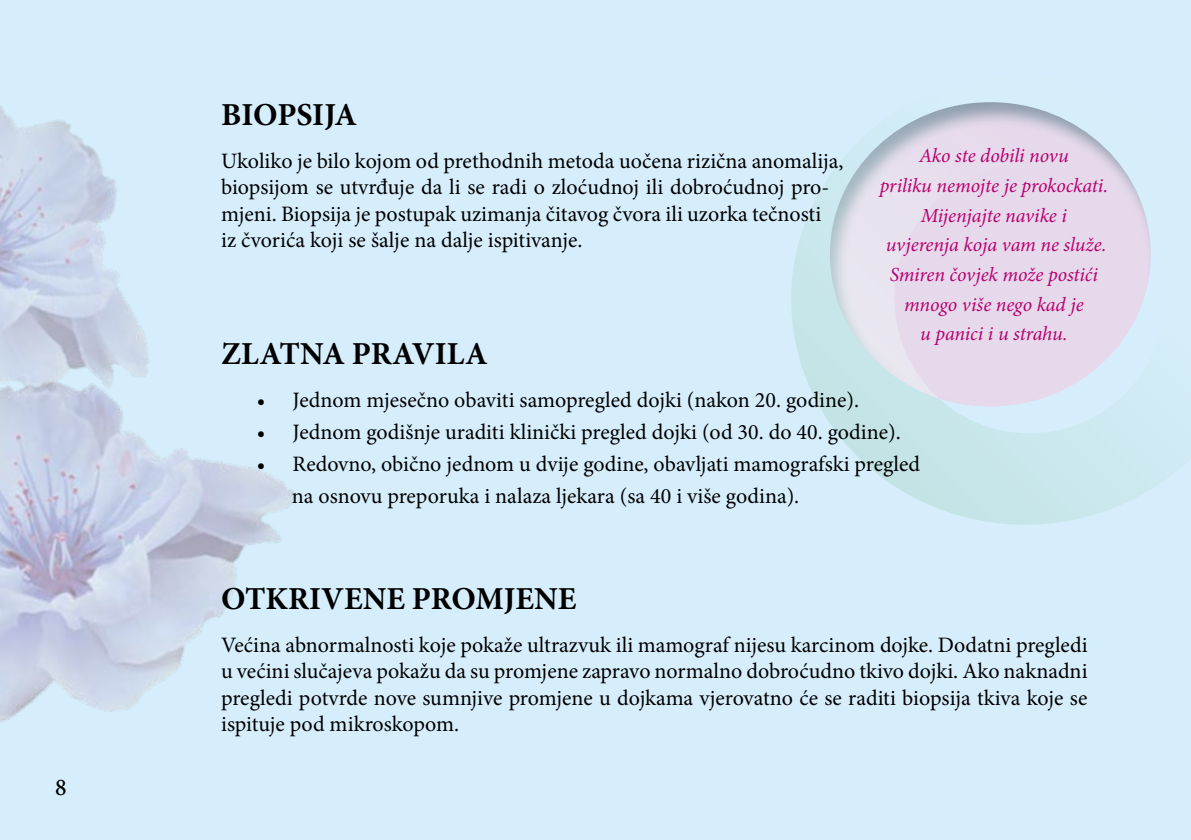
<style>
.page{position:relative;width:1191px;height:840px;background:#fff}
.page>*{position:absolute;margin:0;border:0;box-sizing:border-box;transform-origin:0 0}
.t1{font:700 32px "Minion Pro";color:#000}
.t2{font:24px "Minion Pro";color:#000}
.t3{font:22px/26.4px "Minion Pro";color:#000}
.t4{font:italic 20px/29.6px "Minion Pro";letter-spacing:-.005em;color:#b8006e;text-align:center}
</style>
<div class="page">
<div style="left:0;top:0;width:1191px;height:839px;background:#d6eefb"></div>
<svg style="left:791px;top:179px;width:361px;height:345px;fill:#cae8ee"></svg>
<div style="left:828px;top:100px;width:324px;height:308px;background:#000;opacity:.75"></div>
<img style="left:0;top:469px;width:296px;height:254px">
<img style="left:0;top:105px;width:257px;height:400px">
<p class="t2" style="left:55px;top:770px;width:13px">8</p>
<h1 class="t1" style="left:221px;top:93px;width:137px">BIOPSIJA</h1>
<p class="t3" style="left:221px;top:148px;width:624px">Ukoliko je bilo kojom od prethodnih metoda uočena rizična anomalija, biopsijom se utvrđuje da li se radi o zloćudnoj ili dobroćudnoj pro&shy;mjeni. Biopsija je postupak uzimanja čitavog čvora ili uzorka tečnosti<br>iz čvorića koji se šalje na dalje ispitivanje.</p>
<p class="t4" style="left:879px;top:141px;width:230px">Ako ste dobili novu<br>priliku nemojte je prokockati.<br>Mijenjajte navike i<br>uvjerenja koja vam ne služe.<br>Smiren čovjek može postići mnogo više nego kad je<br>u panici i u strahu.</p>
<h1 class="t1" style="left:221px;top:331px;width:268px">ZLATNA PRAVILA</h1>
<p class="t3" style="left:257px;top:386px;width:603px">• Jednom mjesečno obaviti samopregled dojki (nakon 20. godine).</p>
<p class="t3" style="left:257px;top:418px;width:645px">• Jednom godišnje uraditi klinički pregled dojki (od 30. do 40. godine).</p>
<p class="t3" style="left:292px;top:447px;width:630px;line-height:32px;text-indent:-35px">• Redovno, obično jednom u dvije godine, obavljati mamografski pregled na osnovu preporuka i nalaza ljekara (sa 40 i više godina).</p>
<h1 class="t1" style="left:221px;top:576px;width:357px">OTKRIVENE PROMJENE</h1>
<p class="t3" style="left:221px;top:631px;width:868px;text-align:justify">Većina abnormalnosti koje pokaže ultrazvuk ili mamograf nijesu karcinom dojke. Dodatni pregledi u većini slučajeva pokažu da su promjene zapravo normalno dobroćudno tkivo dojki. Ako naknadni pregledi potvrde nove sumnjive promjene u dojkama vjerovatno će se raditi biopsija tkiva koje se ispituje pod mikroskopom.</p>
</div>
